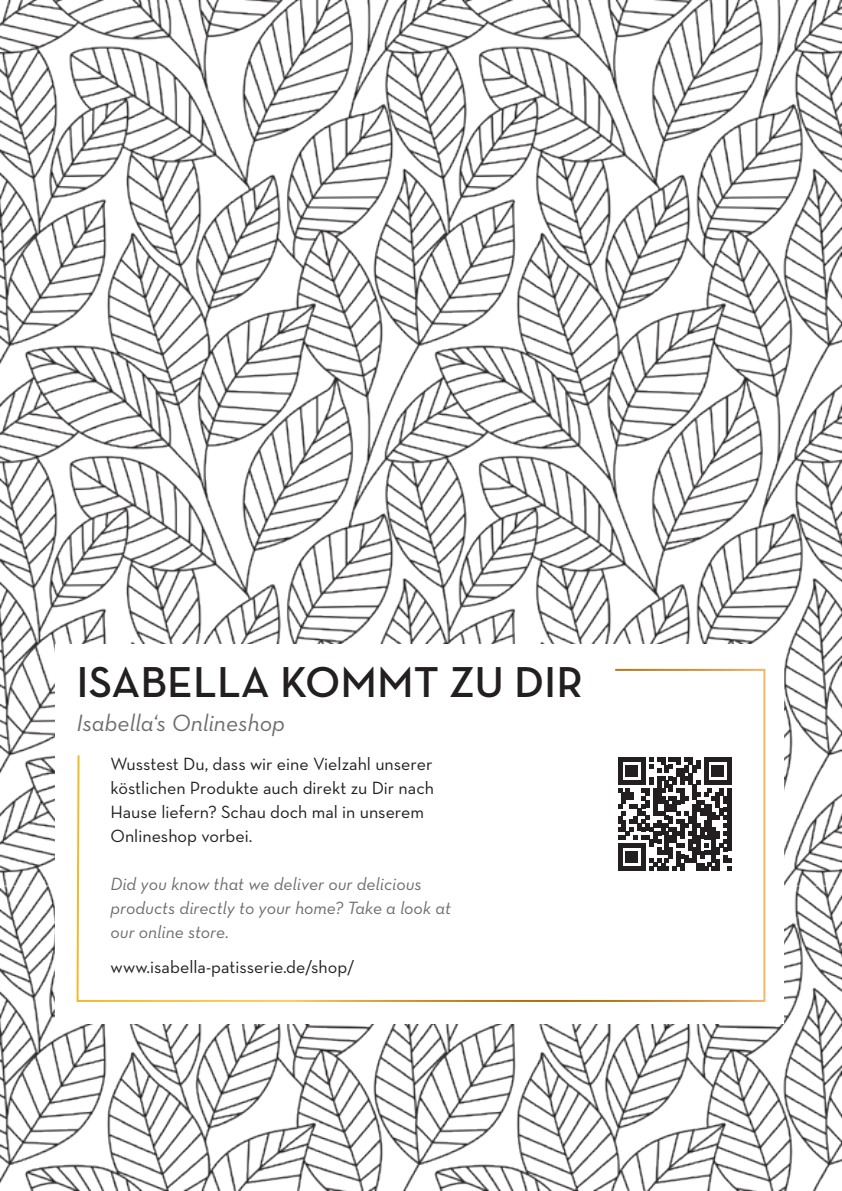
<style>
.page{position:relative;width:842px;height:1191px;background:#fff}
.page>*{position:absolute;margin:0;border:0;box-sizing:border-box;transform-origin:0 0}
.t1{font:600 44px "Neutra Text";color:#231f20}
.t2{font:24px "Neutra Text Book Italic Alt";color:#6c6d70}
.t3{font:18px/24px "Neutra Text";color:#231f20}
.t4{font:18px/24px "Neutra Text Book Italic Alt";color:#6c6d70}
</style>
<div class="page">
<img style="left:0;top:0;width:842px;height:1191px">
<div style="left:56px;top:644px;width:728px;height:379px;background:#fff"></div>
<svg style="left:76px;top:668px;width:690px;height:334px"></svg>
<svg style="left:618px;top:757px;width:113px;height:113px"></svg>
<h1 class="t1" style="left:77px;top:655px;width:508px">ISABELLA KOMMT ZU DIR</h1>
<h2 class="t2" style="left:77px;top:708px;width:210px">Isabella‘s Onlineshop</h2>
<p class="t3" style="left:111px;top:751px;width:325px">Wusstest Du, dass wir eine Vielzahl unserer köstlichen Produkte auch direkt zu Dir nach Hause liefern? Schau doch mal in unserem Onlineshop vorbei.</p>
<p class="t4" style="left:111px;top:871px;width:342px">Did you know that we deliver our delicious products directly to your home? Take a look at our online store.</p>
<p class="t3" style="left:111px;top:954px;width:246px">www.isabella-patisserie.de/shop/</p>
</div>
